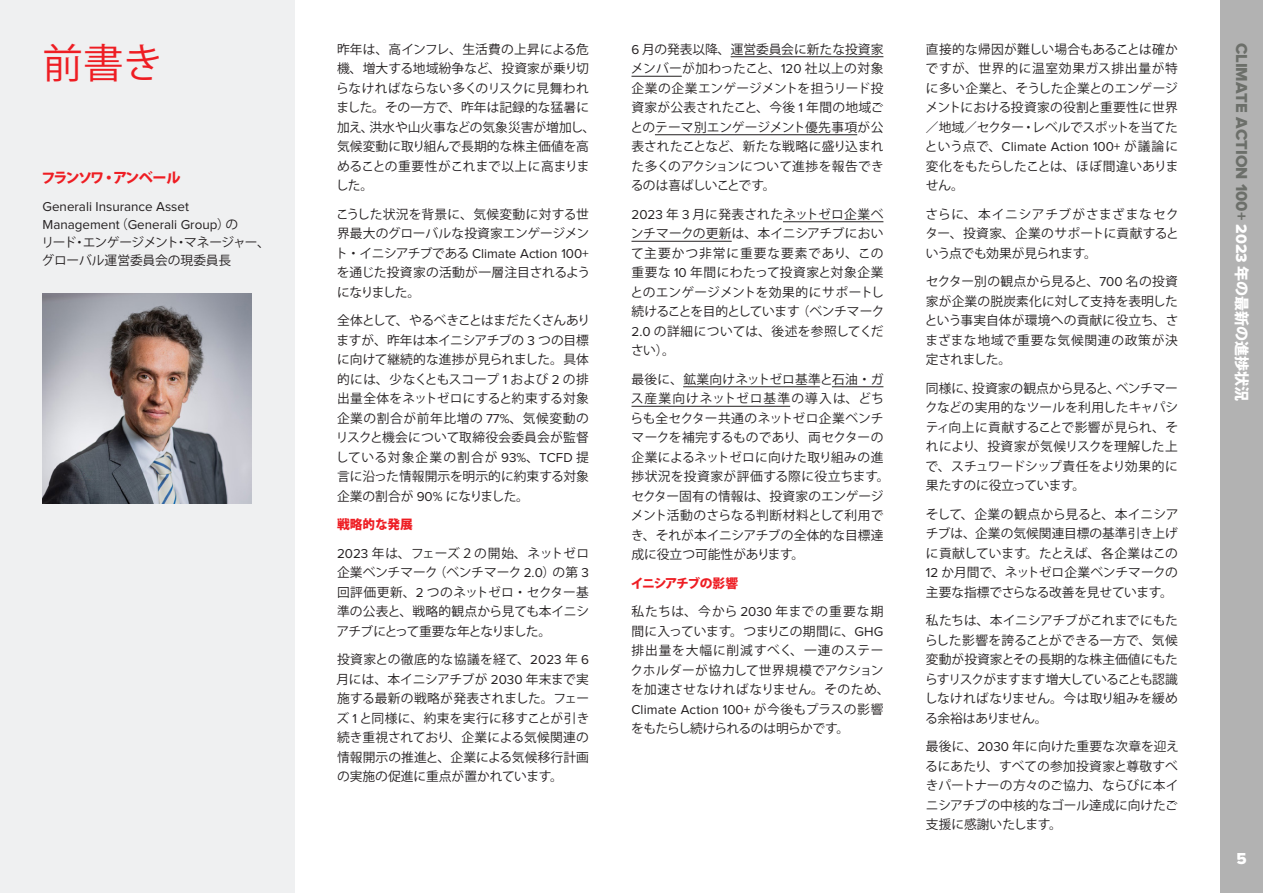
<style>
.page{position:relative;width:1263px;height:893px;background:#fff}
.page>*{position:absolute;margin:0;border:0;box-sizing:border-box;transform-origin:0 0}
.t1{font:40.5px "Koz Go Pro";color:#ee1d23}
.t2{font:16.5px "Proxima Nova Extrabld";color:#6c6f6a}
.t3{font:16.5px "Proxima Nova Extrabld";color:#fff}
.t4{font:800 14.25px "Koz Go Pro";letter-spacing:-.135em;color:#ee1d23}
.t5{font:13.35px/18px "Proxima Nova";color:#231f20}
.t6{font:12.75px/19.5px "Koz Go Pro";color:#231f20;text-align:justify}
.t7{font:12.75px/19.5px "Koz Go Pro";letter-spacing:.025em;color:#231f20}
.t8{font:12.75px/18px "Koz Go Pro";letter-spacing:-.02em;color:#231f20}
.t9{font:12.75px "Koz Go Pro";letter-spacing:-.05em;color:#231f20}
.t10{font:800 12.75px "Koz Go Pro";letter-spacing:-.1em;color:#ee1d23}
.t11{font:800 12.75px "Koz Go Pro";letter-spacing:-.02em;color:#ee1d23}
.s1{font-family:"Koz Go Pro";font-size:12.75px}
.s2{font-family:"Proxima Nova";font-size:13.35px}
.s3{font-size:15.75px;color:#fff}
.s4{font-family:"Koz Go Pro";font-weight:800;font-size:15px;color:#fff}
</style>
<div class="page">
<div style="left:0;top:0;width:294px;height:893px;background:#eff0f1"></div>
<img style="left:43px;top:294px;width:209px;height:209px">
<hr style="left:731px;top:56px;width:152px;height:1px;background:#231f20">
<hr style="left:631px;top:76px;width:51px;height:1px;background:#231f20">
<hr style="left:655px;top:134px;width:202px;height:1px;background:#231f20">
<hr style="left:783px;top:221px;width:100px;height:1px;background:#231f20">
<hr style="left:631px;top:241px;width:101px;height:1px;background:#231f20">
<hr style="left:683px;top:386px;width:137px;height:1px;background:#231f20">
<hr style="left:832px;top:386px;width:51px;height:1px;background:#231f20">
<hr style="left:631px;top:406px;width:159px;height:1px;background:#231f20">
<div style="left:1220px;top:0;width:43px;height:893px;background:#b2b2b2"></div>
<h1 class="t1" style="left:43px;top:37px;width:122px">前書き</h1>
<p class="t4" style="left:41px;top:168px;width:141px">フランソワ・アンベール</p>
<p class="t5" style="left:43px;top:198px;width:197px">Generali Insurance Asset<br>Management<span class="s1">（</span>Generali Group<span class="s1">）の</span></p>
<p class="t8" style="left:41px;top:234px;width:230px">リード・エンゲージメント・マネージャー、グローバル運営委員会の現委員長</p>
<p class="t6" style="left:336px;top:40px;width:261px;text-align:left">昨年は、高インフレ、生活費の上昇による危機、増大する地域紛争など、投資家が乗り切らなければならない多くのリスクに見舞われました。その一方で、昨年は記録的な猛暑に加え、洪水や山火事などの気象災害が増加し、気候変動に取り組んで長期的な株主価値を高めることの重要性がこれまで以上に高まりました。</p>
<p class="t6" style="left:336px;top:205px;width:255px">こうした状況を背景に、気候変動に対する世界最大のグローバルな投資家エンゲージメン</p>
<p class="t5" style="left:335px;top:245px;width:255px"><span class="s1">ト・イニシアチブである</span> Climate Action 100+</p>
<p class="t6" style="left:337px;top:263px;width:255px">を通じた投資家の活動が一層注目されるようになりました。</p>
<p class="t6" style="left:336px;top:311px;width:256px">全体として、やるべきことはまだたくさんありますが、昨年は本イニシアチブの <span class="s2">3</span> つの目標に向けて継続的な進捗が見られました。具体的には、少なくともスコープ <span class="s2">1</span> および <span class="s2">2</span> の排出量全体をネットゼロにすると約束する対象企業の割合が前年比増の <span class="s2">77%</span>、気候変動のリスクと機会について取締役会委員会が監督している対象企業の割合が <span class="s2">93%</span>、<span class="s2">TCFD</span> 提言に沿った情報開示を明示的に約束する対象企業の割合が <span class="s2">90%</span> になりました。</p>
<p class="t11" style="left:337px;top:516px;width:77px">戦略的な発展</p>
<p class="t6" style="left:336px;top:544px;width:254px"><span class="s2">2023</span> 年は、フェーズ２の開始、ネットゼロ企業ベンチマーク（ベンチマーク <span class="s2">2.0</span>）の第 <span class="s2">3</span>回評価更新、<span class="s2">2</span> つのネットゼロ・セクター基準の公表と、戦略的観点から見ても本イニシアチブにとって重要な年となりました。</p>
<p class="t6" style="left:336px;top:650px;width:254px">投資家との徹底的な協議を経て、<span class="s2">2023</span> 年 <span class="s2">6</span>月には、本イニシアチブが <span class="s2">2030</span> 年末まで実施する最新の戦略が発表されました。フェーズ <span class="s2">1</span> と同様に、約束を実行に移すことが引き続き重視されており、企業による気候関連の情報開示の推進と、企業による気候移行計画の実施の促進に重点が置かれています。</p>
<p class="t6" style="left:630px;top:40px;width:255px"><span class="s2">6</span> 月の発表以降、運営委員会に新たな投資家メンバーが加わったこと、<span class="s2">120</span> 社以上の対象企業の企業エンゲージメントを担うリード投資家が公表されたこと、今後 <span class="s2">1</span> 年間の地域ごとのテーマ別エンゲージメント優先事項が公表されたことなど、新たな戦略に盛り込まれた多くのアクションについて進捗を報告できるのは喜ばしいことです。</p>
<p class="t6" style="left:630px;top:205px;width:255px"><span class="s2">2023</span> 年 <span class="s2">3</span> 月に発表されたネットゼロ企業ベンチマークの更新は、本イニシアチブにおいて主要かつ非常に重要な要素であり、この重要な <span class="s2">10</span> 年間にわたって投資家と対象企業とのエンゲージメントを効果的にサポートし続けることを目的としています（ベンチマーク<span class="s2">2.0</span> の詳細については、後述を参照してください）。</p>
<p class="t6" style="left:631px;top:370px;width:260px;text-align:left">最後に、鉱業向けネットゼロ基準と石油・ガス産業向けネットゼロ基準の導入は、どちらも全セクター共通のネットゼロ企業ベンチマークを補完するものであり、両セクターの企業によるネットゼロに向けた取り組みの進捗状況を投資家が評価する際に役立ちます。セクター固有の情報は、投資家のエンゲージメント活動のさらなる判断材料として利用でき、それが本イニシアチブの全体的な目標達成に役立つ可能性があります。</p>
<p class="t10" style="left:631px;top:575px;width:109px">イニシアチブの影響</p>
<p class="t7" style="left:631px;top:602px;width:260px">私たちは、今から <span class="s2">2030</span> 年までの重要な期間に入っています。つまりこの期間に、<span class="s2">GHG</span>排出量を大幅に削減すべく、一連のステークホルダーが協力して世界規模でアクションを加速させなければなりません。そのため、</p>
<p class="t5" style="left:631px;top:701px;width:253px">Climate Action 100+ <span class="s1">が今後もプラスの影響</span></p>
<p class="t9" style="left:631px;top:720px;width:220px">をもたらし続けられるのは明らかです。</p>
<p class="t6" style="left:925px;top:40px;width:254px">直接的な帰因が難しい場合もあることは確かですが、世界的に温室効果ガス排出量が特に多い企業と、そうした企業とのエンゲージメントにおける投資家の役割と重要性に世界／地域／セクター・レベルでスポットを当てた</p>
<p class="t5" style="left:925px;top:138px;width:255px"><span class="s1">という点で、</span>Climate Action 100+ <span class="s1">が議論に</span></p>
<p class="t6" style="left:926px;top:157px;width:254px">変化をもたらしたことは、ほぼ間違いありません。</p>
<p class="t6" style="left:925px;top:205px;width:255px">さらに、本イニシアチブがさまざまなセクター、投資家、企業のサポートに貢献するという点でも効果が見られます。</p>
<p class="t6" style="left:925px;top:272px;width:255px">セクター別の観点から見ると、<span class="s2">700</span> 名の投資家が企業の脱炭素化に対して支持を表明したという事実自体が環境への貢献に役立ち、さまざまな地域で重要な気候関連の政策が決定されました。</p>
<p class="t6" style="left:925px;top:379px;width:255px">同様に、投資家の観点から見ると、ベンチマークなどの実用的なツールを利用したキャパシティ向上に貢献することで影響が見られ、それにより、投資家が気候リスクを理解した上で、スチュワードシップ責任をより効果的に果たすのに役立っています。</p>
<p class="t6" style="left:926px;top:505px;width:254px">そして、企業の観点から見ると、本イニシアチブは、企業の気候関連目標の基準引き上げに貢献しています。たとえば、各企業はこの<span class="s2">12</span> か月間で、ネットゼロ企業ベンチマークの主要な指標でさらなる改善を見せています。</p>
<p class="t6" style="left:925px;top:611px;width:255px">私たちは、本イニシアチブがこれまでにもたらした影響を誇ることができる一方で、気候変動が投資家とその長期的な株主価値にもたらすリスクがますます増大していることも認識しなければなりません。今は取り組みを緩める余裕はありません。</p>
<p class="t6" style="left:925px;top:737px;width:255px">最後に、<span class="s2">2030</span> 年に向けた重要な次章を迎えるにあたり、すべての参加投資家と尊敬すべきパートナーの方々のご協力、ならびに本イニシアチブの中核的なゴール達成に向けたご支援に感謝いたします。</p>
<p class="t2" style="left:1251px;top:43px;width:360px;rotate:90deg">CLIMATE ACTION 100+ <span class="s3">2023</span> <span class="s4">年の最新の進捗状況</span></p>
<p class="t3" style="left:1236px;top:848px;width:12px">5</p>
</div>
